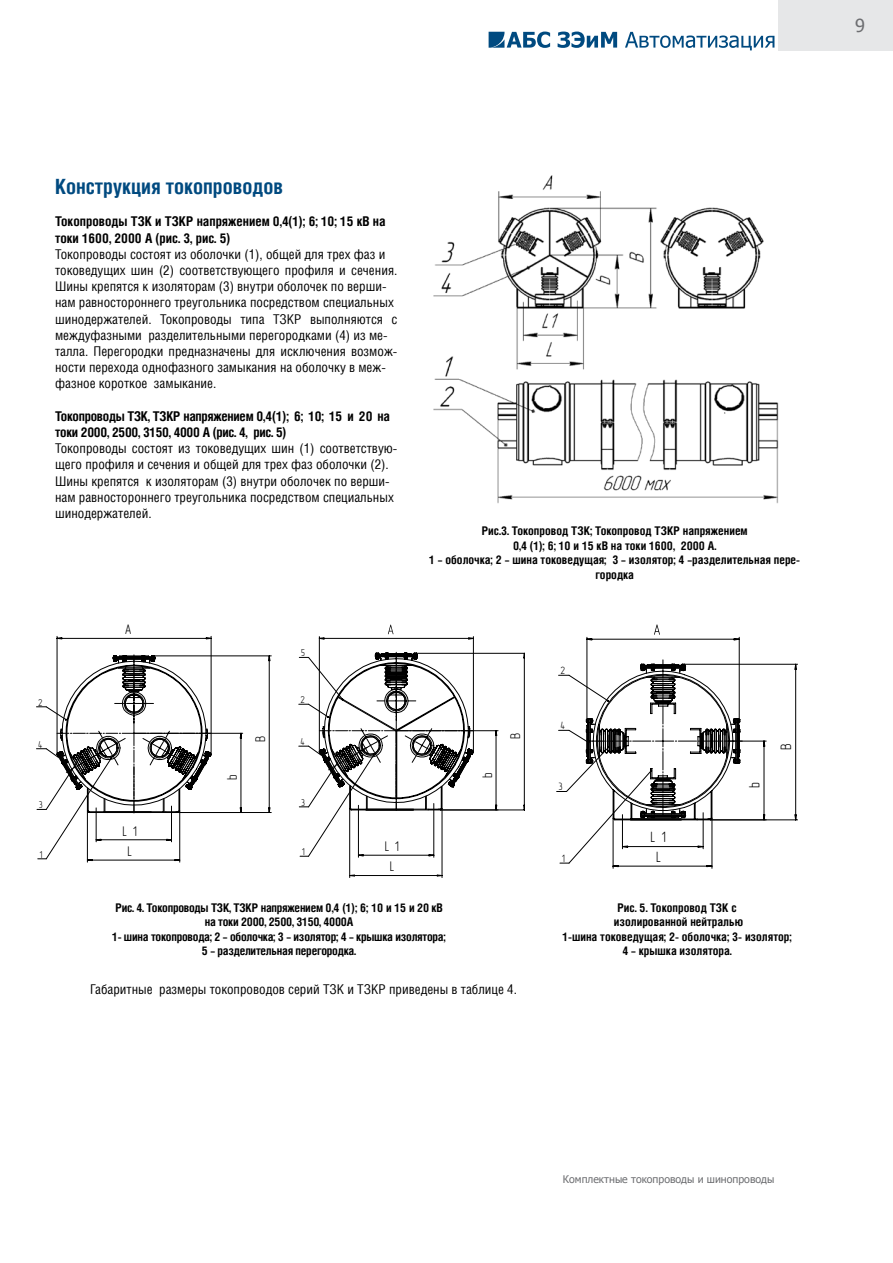
<style>
.page{position:relative;width:893px;height:1263px;background:#fff}
.page>*{position:absolute;margin:0;border:0;box-sizing:border-box;transform-origin:0 0}
.t1{font:700 21px "Helios Cond";color:#004a80}
.t2{font:18px "Tahoma";color:#6d6e71}
.t3{font:15.15px "GOST Type A";color:#000}
.t4{font:14.1px/20.2px "GOST Type A";color:#000;text-align:center}
.t5{font:13.5px/16.2px "Helios Cond";color:#000}
.t6{font:700 13.5px/16.2px "Helios Cond";letter-spacing:-.02em;color:#000}
.t7{font:700 13.5px/16.2px "Helios Cond";color:#000}
.t8{font:700 12px/14.4px "Helios Cond";color:#000;text-align:center}
.t9{font:700 12px/14.4px "Helios Cond";letter-spacing:-.02em;color:#000;text-align:center}
.t10{font:10.8px "GOST Type A";color:#000}
.t11{font:10.5px "Tahoma";color:#6d6e71}
.t12{font:10.05px "GOST Type A";color:#000}
</style>
<div class="page">
<div style="left:778px;top:0;width:115px;height:51px;background:#e6e7e8"></div>
<svg style="left:489px;top:32px;width:285px;height:18px"></svg>
<img style="left:433px;top:175px;width:346px;height:329px">
<svg style="left:36px;top:636px;width:236px;height:226px"></svg>
<svg style="left:298px;top:625px;width:226px;height:253px"></svg>
<svg style="left:556px;top:624px;width:242px;height:245px"></svg>
<h2 class="t2" style="left:855px;top:13px;width:11px">9</h2>
<h1 class="t1" style="left:55px;top:174px;width:230px">Конструкция токопроводов</h1>
<p class="t7" style="left:55px;top:213px;width:332px">Токопроводы ТЗК и ТЗКР напряжением 0,4(1); 6; 10; 15 кВ на токи 1600, 2000 А (рис. 3, рис. 5)</p>
<p class="t5" style="left:55px;top:246px;width:344px">Токопроводы состоят из оболочки (1), общей для трех фаз и токоведущих шин (2) соответствующего профиля и сечения.<br>Шины крепятся к изоляторам (3) внутри оболочек по верши&shy;нам равностороннего треугольника посредством специальных шинодержателей. Токопроводы типа ТЗКР выполняются с междуфазными разделительными перегородками (4) из ме&shy;талла. Перегородки предназначены для исключения возмож&shy;ности перехода однофазного замыкания на оболочку в меж&shy;фазное короткое замыкание.</p>
<p class="t6" style="left:55px;top:408px;width:336px">Токопроводы ТЗК, ТЗКР напряжением 0,4(1); 6; 10; 15 и 20 на токи 2000, 2500, 3150, 4000 А (рис. 4, рис. 5)</p>
<p class="t5" style="left:55px;top:440px;width:344px">Токопроводы состоят из токоведущих шин (1) соответствую&shy;щего профиля и сечения и общей для трех фаз оболочки (2).<br>Шины крепятся к изоляторам (3) внутри оболочек по верши&shy;нам равностороннего треугольника посредством специальных шинодержателей.</p>
<p class="t8" style="left:429px;top:523px;width:372px">Рис.3. Токопровод ТЗК; Токопровод ТЗКР напряжением<br>0,4 (1); 6; 10 и 15 кВ на токи 1600, 2000 А.<br>1 – оболочка; 2 – шина токоведущая; 3 – изолятор; 4 –разделительная пере&shy;городка</p>
<p class="t4" style="left:125px;top:619px;width:8px">А</p>
<p class="t12" style="left:301px;top:647px;width:5px">5</p>
<p class="t10" style="left:560px;top:664px;width:6px">2</p>
<p class="t12" style="left:38px;top:696px;width:6px">2</p>
<p class="t12" style="left:38px;top:738px;width:6px">4</p>
<p class="t4" style="left:250px;top:741px;width:8px;rotate:-90deg">B</p>
<p class="t12" style="left:301px;top:694px;width:6px">2</p>
<p class="t12" style="left:301px;top:736px;width:6px">4</p>
<p class="t4" style="left:505px;top:739px;width:8px;rotate:-90deg">B</p>
<p class="t10" style="left:560px;top:719px;width:6px">4</p>
<p class="t3" style="left:777px;top:750px;width:8px;rotate:-90deg">B</p>
<p class="t4" style="left:222px;top:780px;width:7px;rotate:-90deg">b</p>
<p class="t4" style="left:477px;top:777px;width:7px;rotate:-90deg">b</p>
<p class="t10" style="left:559px;top:780px;width:6px">3</p>
<p class="t3" style="left:745px;top:788px;width:7px;rotate:-90deg">b</p>
<p class="t12" style="left:39px;top:799px;width:5px">3</p>
<p class="t12" style="left:301px;top:796px;width:5px">3</p>
<p class="t12" style="left:40px;top:848px;width:4px">1</p>
<p class="t4" style="left:122px;top:821px;width:16px">L 1<br>L</p>
<p class="t12" style="left:302px;top:846px;width:4px">1</p>
<p class="t4" style="left:385px;top:836px;width:16px">L 1<br>L</p>
<p class="t3" style="left:650px;top:828px;width:17px">L 1</p>
<p class="t10" style="left:562px;top:852px;width:5px">1</p>
<p class="t3" style="left:656px;top:848px;width:7px">L</p>
<p class="t9" style="left:112px;top:900px;width:335px">Рис. 4. Токопроводы ТЗК, ТЗКР напряжением 0,4 (1); 6; 10 и 15 и 20 кВ на токи 2000, 2500, 3150, 4000А<br>1- шина токопровода; 2 – оболочка; 3 – изолятор; 4 – крышка изолятора; 5 – разделительная перегородка.</p>
<p class="t5" style="left:90px;top:980px;width:428px">Габаритные размеры токопроводов серий ТЗК и ТЗКР приведены в таблице 4.</p>
<p class="t8" style="left:562px;top:900px;width:231px">Рис. 5. Токопровод ТЗК с<br>изолированной нейтралью<br>1-шина токоведущая; 2- оболочка; 3- изолятор;<br>4 – крышка изолятора.</p>
<p class="t11" style="left:563px;top:1172px;width:213px">Комплектные токопроводы и шинопроводы</p>
</div>
